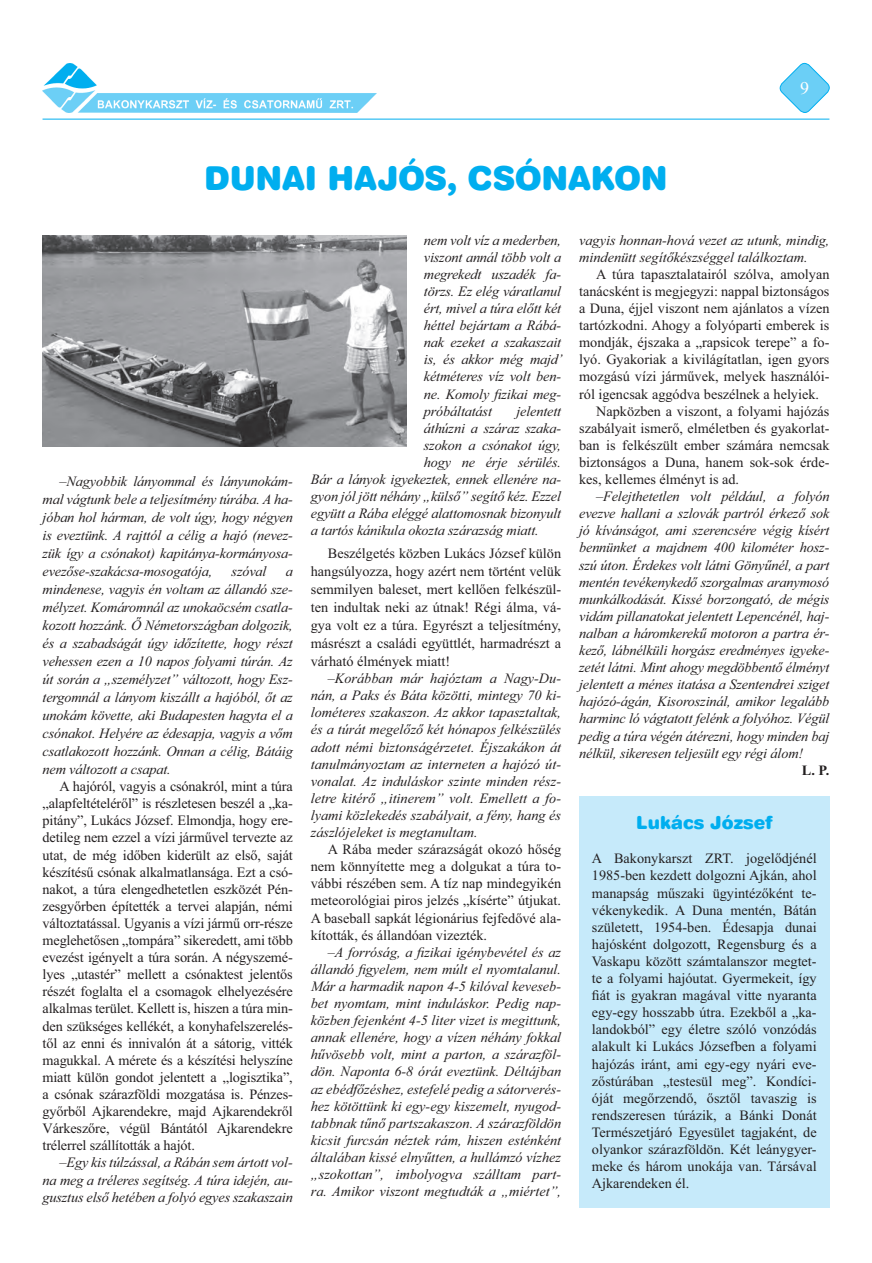
<style>
.page{position:relative;width:872px;height:1263px;background:#fff}
.page>*{position:absolute;margin:0;border:0;box-sizing:border-box;transform-origin:0 0}
.t1{font:33px "Swiss 721 Black Rounded HU Normal";letter-spacing:-.01em;color:#00aeef}
.t2{font:18px "Swiss 721 Black Rounded HU Normal";color:#00aeef}
.t3{font:18px "Times New Roman";color:#fff}
.t4{font:italic 14.25px/17.1px "Times New Roman";letter-spacing:-.01em;color:#231f20;text-align:justify}
.t5{font:14.25px/17.1px "Times New Roman";color:#231f20;text-align:justify}
.t6{font:700 14.25px "Times New Roman";color:#231f20}
</style>
<div class="page">
<svg style="left:779px;top:62px;width:51px;height:51px"></svg>
<img style="left:43px;top:63px;width:333px;height:50px">
<hr style="left:43px;top:119px;width:786px;height:1px;background:#00aeef">
<div style="left:579px;top:796px;width:250px;height:412px;background:#c6eafa"></div>
<img style="left:43px;top:236px;width:364px;height:210px">
<h1 class="t1" style="left:204px;top:160px;width:465px">DUNAI HAJÓS, CSÓNAKON</h1>
<p class="t3" style="left:800px;top:82px;width:10px">9</p>
<p class="t4" style="left:43px;top:474px;width:252px;line-height:18px;text-indent:17px">–Nagyobbik lányommal és lányunokám&shy;mal vágtunk bele a teljesítmény túrába. A ha&shy;jóban hol hárman, de volt úgy, hogy négyen is eveztünk. A rajttól a célig a hajó (nevez&shy;zük így a csónakot) kapitánya-kormányosa&shy;evezőse-szakácsa-mosogatója,</p>
<p class="t4" style="left:232px;top:564px;width:36px">szóval</p>
<p class="t4" style="left:43px;top:564px;width:252px;line-height:18px;text-indent:243px">a mindenese, vagyis én voltam az állandó sze&shy;mélyzet. Komáromnál az unokaöcsém csatla&shy;kozott hozzánk. Ő Németországban dolgozik, és a szabadságát úgy időzítette, hogy részt vehessen ezen a 10 napos folyami túrán. Az út során a „személyzet” változott, hogy Esz&shy;tergomnál a lányom kiszállt a hajóból, őt az unokám követte, aki Budapesten hagyta el a csónakot. Helyére az édesapja, vagyis a vőm csatlakozott hozzánk. Onnan a célig, Bátáig nem változott a csapat.</p>
<p class="t5" style="left:43px;top:779px;width:252px;text-indent:17px">A hajóról, vagyis a csónakról, mint a túra „alapfeltételéről” is részletesen beszél a „ka&shy;pitány”, Lukács József. Elmondja, hogy ere&shy;detileg nem ezzel a vízi járművel tervezte az utat, de még időben kiderült az első, saját készítésű csónak alkalmatlansága. Ezt a csó&shy;nakot, a túra elengedhetetlen eszközét Pén&shy;zesgyőrben építették a tervei alapján, némi változtatással. Ugyanis a vízi jármű orr-része meglehetősen „tompára” sikeredett, ami több evezést igényelt a túra során. A négyszemé&shy;lyes „utastér” mellett a csónaktest jelentős részét foglalta el a csomagok elhelyezésére alkalmas terület. Kellett is, hiszen a túra min&shy;den szükséges kellékét, a konyhafelszerelés&shy;től az enni és innivalón át a sátorig, vitték magukkal. A mérete és a készítési helyszíne miatt külön gondot jelentett a „logisztika”, a csónak szárazföldi mozgatása is. Pénzes&shy;győrből Ajkarendekre, majd Ajkarendekről Várkeszőre, végül Bántától Ajkarendekre trélerrel szállították a hajót.</p>
<p class="t4" style="left:43px;top:1155px;width:252px;text-indent:17px">–Egy kis túlzással, a Rábán sem ártott vol&shy;na meg a tréleres segítség. A túra idején, au&shy;gusztus első hetében a folyó egyes szakaszain</p>
<p class="t4" style="left:424px;top:233px;width:140px">nem volt víz a mederben, viszont annál több volt a megrekedt uszadék fa&shy;törzs. Ez elég váratlanul ért, mivel a túra előtt két héttel bejártam a Rábá&shy;nak ezeket a szakaszait is, és akkor még majd’ kétméteres víz volt ben&shy;ne. Komoly fizikai meg&shy;próbáltatást</p>
<p class="t4" style="left:516px;top:404px;width:46px">jelentett</p>
<p class="t4" style="left:424px;top:421px;width:139px">áthúzni a száraz szaka-</p>
<p class="t4" style="left:424px;top:438px;width:139px">szokon a csónakot úgy,</p>
<p class="t4" style="left:424px;top:455px;width:139px">hogy ne érje sérülés.</p>
<p class="t4" style="left:311px;top:472px;width:252px">Bár a lányok igyekeztek, ennek ellenére na-</p>
<p class="t4" style="left:311px;top:489px;width:252px">gyon jól jött néhány „külső” segítő kéz. Ezzel</p>
<p class="t4" style="left:311px;top:506px;width:252px">együtt a Rába eléggé alattomosnak bizonyult</p>
<p class="t4" style="left:311px;top:523px;width:229px">a tartós kánikula okozta szárazság miatt.</p>
<p class="t5" style="left:311px;top:546px;width:252px;line-height:18px;text-indent:17px">Beszélgetés közben Lukács József külön hangsúlyozza, hogy azért nem történt velük semmilyen baleset, mert kellően felkészül&shy;ten indultak neki az útnak! Régi álma, vá&shy;gya volt ez a túra. Egyrészt a teljesítmény, másrészt a családi együttlét, harmadrészt a várható élmények miatt!</p>
<p class="t4" style="left:311px;top:671px;width:252px;text-indent:17px">–Korábban már hajóztam a Nagy-Du&shy;nán, a Paks és Báta közötti, mintegy 70 ki&shy;lométeres szakaszon. Az akkor tapasztaltak, és a túrát megelőző két hónapos felkészülés adott némi biztonságérzetet. Éjszakákon át tanulmányoztam az interneten a hajózó út&shy;vonalat. Az induláskor szinte minden rész&shy;letre kitérő „itinerem” volt. Emellett a fo&shy;lyami közlekedés szabályait, a fény, hang és zászlójeleket is megtanultam.</p>
<p class="t5" style="left:311px;top:842px;width:252px;text-indent:17px">A Rába meder szárazságát okozó hőség nem könnyítette meg a dolgukat a túra to&shy;vábbi részében sem. A tíz nap mindegyikén meteorológiai piros jelzés „kísérte” útjukat.<br>A baseball sapkát légionárius fejfedővé ala&shy;kították, és állandóan vizezték.</p>
<p class="t4" style="left:311px;top:945px;width:252px;text-indent:17px">–A forróság, a fizikai igénybevétel és az állandó figyelem, nem múlt el nyomtalanul.<br>Már a harmadik napon 4-5 kilóval keveseb&shy;bet nyomtam, mint induláskor. Pedig nap&shy;közben fejenként 4-5 liter vizet is megittunk, annak ellenére, hogy a vízen néhány fokkal hűvösebb volt, mint a parton, a szárazföl&shy;dön. Naponta 6-8 órát eveztünk. Déltájban az ebédfőzéshez, estefelé pedig a sátorverés&shy;hez kötöttünk ki egy-egy kiszemelt, nyugod&shy;tabbnak tűnő partszakaszon. A szárazföldön kicsit furcsán néztek rám, hiszen esténként általában kissé elnyűtten, a hullámzó vízhez „szokottan”, imbolyogva szálltam part&shy;ra. Amikor viszont megtudták a „miértet”,</p>
<p class="t4" style="left:579px;top:233px;width:252px">vagyis honnan-hová vezet az utunk, mindig, mindenütt segítőkészséggel találkoztam.</p>
<p class="t5" style="left:596px;top:267px;width:235px">A túra tapasztalatairól szólva, amolyan</p>
<p class="t5" style="left:579px;top:284px;width:252px">tanácsként is megjegyzi: nappal biztonságos</p>
<p class="t5" style="left:579px;top:301px;width:252px">a Duna, éjjel viszont nem ajánlatos a vízen</p>
<p class="t5" style="left:579px;top:318px;width:252px">tartózkodni. Ahogy a folyóparti emberek is</p>
<p class="t5" style="left:579px;top:335px;width:252px">mondják, éjszaka a „rapsicok terepe” a fo-</p>
<p class="t5" style="left:579px;top:352px;width:252px">lyó. Gyakoriak a kivilágítatlan, igen gyors</p>
<p class="t5" style="left:579px;top:369px;width:252px">mozgású vízi járművek, melyek használói-</p>
<p class="t5" style="left:579px;top:386px;width:241px">ról igencsak aggódva beszélnek a helyiek.</p>
<p class="t5" style="left:596px;top:404px;width:235px">Napközben a viszont, a folyami hajózás</p>
<p class="t5" style="left:579px;top:421px;width:252px">szabályait ismerő, elméletben és gyakorlat-</p>
<p class="t5" style="left:579px;top:438px;width:252px">ban is felkészült ember számára nemcsak</p>
<p class="t5" style="left:579px;top:455px;width:252px">biztonságos a Duna, hanem sok-sok érde-</p>
<p class="t5" style="left:579px;top:472px;width:161px">kes, kellemes élményt is ad.</p>
<p class="t4" style="left:579px;top:489px;width:252px;text-indent:17px">–Felejthetetlen volt például, a folyón evezve hallani a szlovák partról érkező sok jó kívánságot, ami szerencsére végig kísért bennünket a majdnem 400 kilométer hosz&shy;szú úton. Érdekes volt látni Gönyűnél, a part mentén tevékenykedő szorgalmas aranymosó munkálkodását. Kissé borzongató, de mégis vidám pillanatokat jelentett Lepencénél, haj&shy;nalban a háromkerekű motoron a partra ér&shy;kező, lábnélküli horgász eredményes igyeke&shy;zetét látni. Mint ahogy megdöbbentő élményt jelentett a ménes itatása a Szentendrei sziget hajózó-ágán, Kisoroszinál, amikor legalább harminc ló vágtatott felénk a folyóhoz. Végül pedig a túra végén átérezni, hogy minden baj nélkül, sikeresen teljesült egy régi álom!</p>
<p class="t6" style="left:802px;top:765px;width:29px">L. P.</p>
<p class="t2" style="left:636px;top:812px;width:137px">Lukács József</p>
<p class="t5" style="left:592px;top:851px;width:226px">A Bakonykarszt ZRT. jogelődjénél 1985-ben kezdett dolgozni Ajkán, ahol manapság műszaki ügyintézőként te&shy;vékenykedik. A Duna mentén, Bátán született, 1954-ben. Édesapja dunai hajósként dolgozott, Regensburg és a Vaskapu között számtalanszor megtet&shy;te a folyami hajóutat. Gyermekeit, így fiát is gyakran magával vitte nyaranta egy-egy hosszabb útra. Ezekből a „ka&shy;landokból” egy életre szóló vonzódás alakult ki Lukács Józsefben a folyami hajózás iránt, ami egy-egy nyári eve&shy;zőstúrában „testesül meg”. Kondíci&shy;óját megőrzendő, ősztől tavaszig is rendszeresen túrázik, a Bánki Donát Természetjáró Egyesület tagjaként, de olyankor szárazföldön. Két leánygyer&shy;meke és három unokája van. Társával Ajkarendeken él.</p>
</div>
